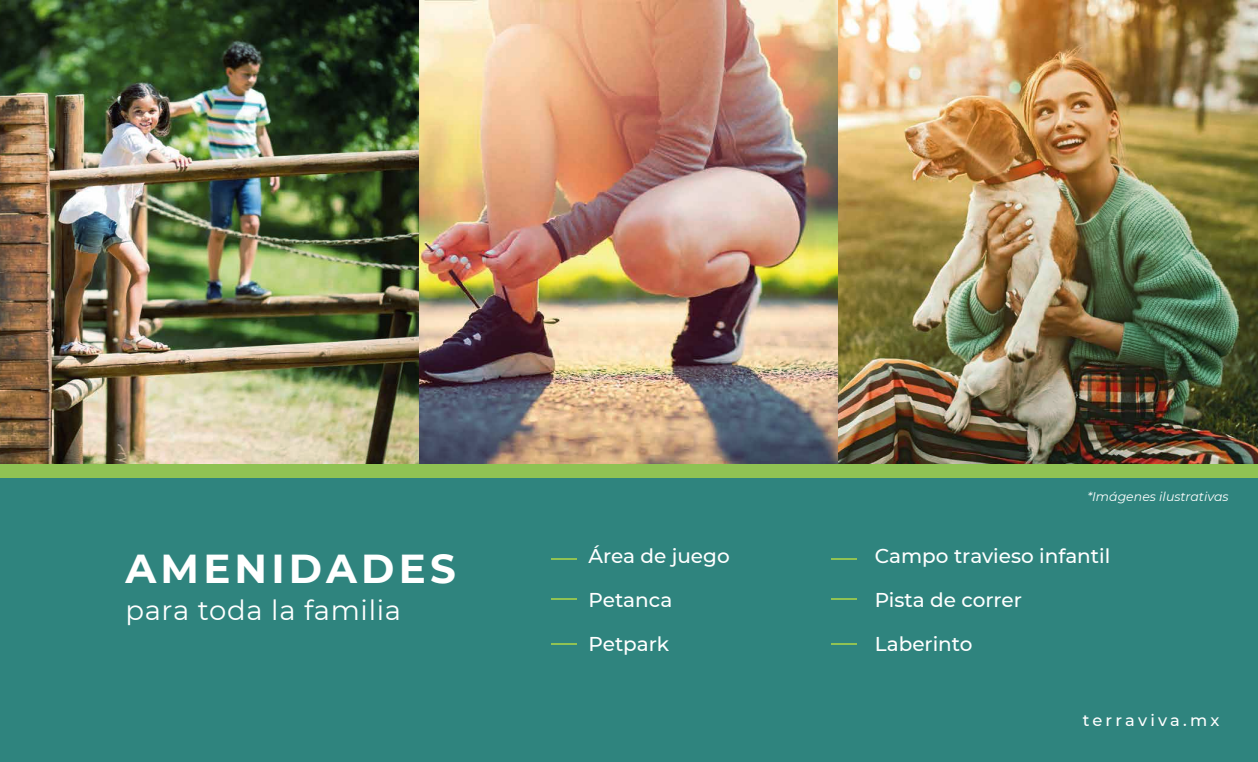
<style>
.page{position:relative;width:1258px;height:762px;background:#fff}
.page>*{position:absolute;margin:0;border:0;box-sizing:border-box;transform-origin:0 0}
.t1{font:700 40.38px "Montserrat";letter-spacing:.105em;color:#fff}
.t2{font:27.5px "Montserrat";letter-spacing:.025em;color:#fff}
.t3{font:500 20px/43.8px "Montserrat";color:#fff}
.t4{font:500 16.25px "Montserrat";letter-spacing:.19em;color:#fff}
.t5{font:italic 12.5px "Montserrat";color:#fff}
</style>
<div class="page">
<div style="left:0;top:0;width:1258px;height:761px;background:#2f847e"></div>
<hr style="left:551px;top:558px;width:25px;height:2px;background:#90c253">
<hr style="left:551px;top:598px;width:25px;height:2px;background:#90c253">
<hr style="left:551px;top:643px;width:25px;height:2px;background:#90c253">
<hr style="left:831px;top:558px;width:25px;height:2px;background:#90c253">
<hr style="left:831px;top:598px;width:25px;height:2px;background:#90c253">
<hr style="left:831px;top:643px;width:25px;height:2px;background:#90c253">
<div style="left:0;top:464px;width:1258px;height:13px;background:#90c253"></div>
<img style="left:0;top:0;width:1258px;height:464px">
<h1 class="t1" style="left:125px;top:539px;width:332px">AMENIDADES</h1>
<h2 class="t2" style="left:125px;top:591px;width:277px">para toda la familia</h2>
<p class="t3" style="left:589px;top:533px;width:143px">Área de juego<br>Petanca<br>Petpark</p>
<p class="t5" style="left:1087px;top:488px;width:143px">*Imágenes ilustrativas</p>
<p class="t3" style="left:875px;top:533px;width:237px">Campo travieso infantil<br>Pista de correr<br>Laberinto</p>
<p class="t4" style="left:1083px;top:709px;width:138px">terraviva.mx</p>
</div>
